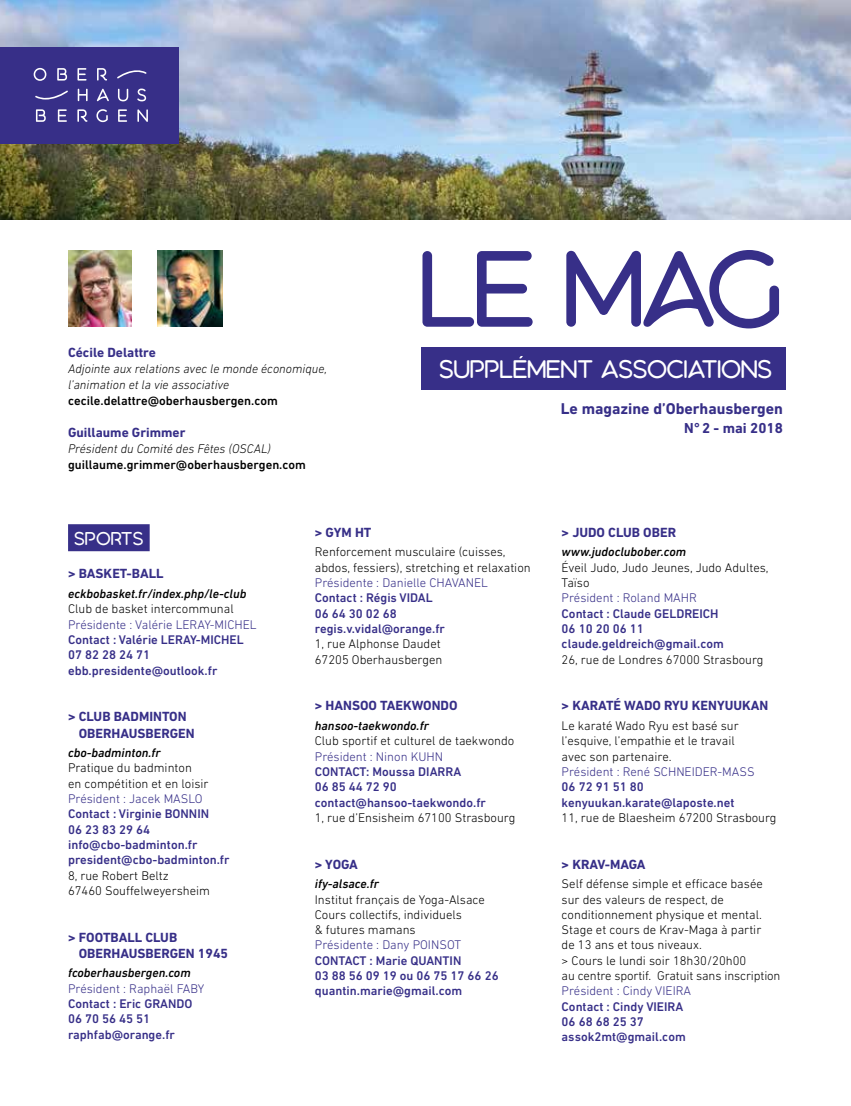
<style>
.page{position:relative;width:851px;height:1106px;background:#fff}
.page>*{position:absolute;margin:0;border:0;box-sizing:border-box;transform-origin:0 0}
.t1{font:96.3px "Aquatico";color:#372f88}
.t2{font:22.65px "Aquatico";letter-spacing:-.02em;color:#fff}
.t3{font:16.5px "Aquatico";color:#fff}
.t4{font:700 15.9px "DIN Next LT Pro";color:#372f88}
.t5{font:700 14.7px "DIN Next LT Pro";color:#372f88}
.t6{font:700 13.5px/16.2px "DIN Next LT Pro";color:#372f88}
.t7{font:300 12.75px/15.3px "DIN Next LT Pro";color:#000}
.t8{font:500 12.75px/15.3px "DIN Next LT Pro";color:#372f88}
.t9{font:300 12.75px "DIN Next LT Pro";color:#372f88}
.t10{font:italic 500 12.75px "DIN Next LT Pro";color:#000}
.t11{font:italic 300 12.75px/16.2px "DIN Next LT Pro";color:#000}
.t12{font:500 12.75px "DIN Next LT Pro";color:#000}
</style>
<div class="page">
<div style="left:421px;top:347px;width:364px;height:42px;background:#372f88"></div>
<img style="left:0;top:0;width:850px;height:219px">
<div style="left:0;top:47px;width:178px;height:96px;background:#372f88"></div>
<svg style="left:34px;top:68px;width:12px;height:13px"></svg>
<svg style="left:57px;top:68px;width:10px;height:13px"></svg>
<svg style="left:77px;top:68px;width:9px;height:13px"></svg>
<svg style="left:97px;top:68px;width:10px;height:13px"></svg>
<svg style="left:78px;top:89px;width:10px;height:12px"></svg>
<svg style="left:97px;top:89px;width:12px;height:12px"></svg>
<svg style="left:118px;top:89px;width:10px;height:12px"></svg>
<svg style="left:137px;top:89px;width:9px;height:12px"></svg>
<svg style="left:36px;top:109px;width:10px;height:13px"></svg>
<svg style="left:58px;top:109px;width:9px;height:13px"></svg>
<svg style="left:77px;top:109px;width:10px;height:13px"></svg>
<svg style="left:96px;top:109px;width:12px;height:13px"></svg>
<svg style="left:118px;top:109px;width:9px;height:13px"></svg>
<svg style="left:137px;top:109px;width:11px;height:13px"></svg>
<svg style="left:117px;top:70px;width:29px;height:8px"></svg>
<svg style="left:35px;top:90px;width:33px;height:10px"></svg>
<img style="left:68px;top:251px;width:63px;height:76px">
<img style="left:157px;top:251px;width:66px;height:76px">
<div style="left:68px;top:524px;width:82px;height:27px;background:#372f88"></div>
<p class="t6" style="left:68px;top:344px;width:89px">Cécile Delattre</p>
<p class="t11" style="left:68px;top:360px;width:260px">Adjointe aux relations avec le monde économique, l’animation et la vie associative</p>
<p class="t12" style="left:68px;top:393px;width:211px">cecile.delattre@oberhausbergen.com</p>
<p class="t6" style="left:68px;top:424px;width:119px">Guillaume Grimmer</p>
<p class="t11" style="left:68px;top:440px;width:204px">Président du Comité des Fêtes (OSCAL)</p>
<p class="t12" style="left:68px;top:457px;width:239px">guillaume.grimmer@oberhausbergen.com</p>
<h1 class="t1" style="left:418px;top:240px;width:366px">LE MAG</h1>
<h2 class="t2" style="left:439px;top:357px;width:334px">SUPPLEMENT ASSOCIATIONS</h2>
<p class="t4" style="left:560px;top:400px;width:223px">Le magazine d’Oberhausbergen</p>
<p class="t5" style="left:684px;top:419px;width:100px">N°2 - mai 2018</p>
<p class="t3" style="left:74px;top:530px;width:71px">SPORTS</p>
<p class="t6" style="left:68px;top:565px;width:97px">&gt; BASKET-BALL</p>
<p class="t10" style="left:68px;top:586px;width:180px">eckbobasket.fr/index.php/le-club</p>
<p class="t7" style="left:68px;top:601px;width:167px">Club de basket intercommunal</p>
<p class="t9" style="left:68px;top:617px;width:190px">Présidente : Valérie LERAY-MICHEL</p>
<p class="t8" style="left:68px;top:632px;width:177px">Contact : Valérie LERAY-MICHEL<br>07 82 28 24 71 ebb.presidente@outlook.fr</p>
<p class="t6" style="left:79px;top:708px;width:117px;text-indent:-11px">&gt; CLUB BADMINTON<br>OBERHAUSBERGEN</p>
<p class="t10" style="left:68px;top:745px;width:94px">cbo-badminton.fr</p>
<p class="t7" style="left:68px;top:760px;width:142px">Pratique du badminton<br>en compétition et en loisir</p>
<p class="t9" style="left:68px;top:791px;width:136px">Président : Jacek MASLO</p>
<p class="t8" style="left:68px;top:806px;width:163px">Contact : Virginie BONNIN<br>06 23 83 29 64 info@cbo-badminton.fr president@cbo-badminton.fr</p>
<p class="t7" style="left:68px;top:867px;width:143px">8, rue Robert Beltz<br>67460 Souffelweyersheim</p>
<p class="t6" style="left:79px;top:929px;width:151px;text-indent:-11px">&gt; FOOTBALL CLUB<br>OBERHAUSBERGEN 1945</p>
<p class="t10" style="left:68px;top:965px;width:124px">fcoberhausbergen.com</p>
<p class="t9" style="left:68px;top:981px;width:138px">Président : Raphaël FABY</p>
<p class="t8" style="left:68px;top:996px;width:126px">Contact : Eric GRANDO<br>06 70 56 45 51 raphfab@orange.fr</p>
<p class="t6" style="left:315px;top:524px;width:58px">&gt; GYM HT</p>
<p class="t7" style="left:315px;top:544px;width:217px">Renforcement musculaire (cuisses, abdos, fessiers), stretching et relaxation</p>
<p class="t9" style="left:315px;top:575px;width:175px">Présidente : Danielle CHAVANEL</p>
<p class="t8" style="left:315px;top:590px;width:132px">Contact : Régis VIDAL<br>06 64 30 02 68 regis.v.vidal@orange.fr</p>
<p class="t7" style="left:315px;top:636px;width:129px">1, rue Alphonse Daudet<br>67205 Oberhausbergen</p>
<p class="t6" style="left:315px;top:697px;width:144px">&gt; HANSOO TAEKWONDO</p>
<p class="t10" style="left:315px;top:718px;width:115px">hansoo-taekwondo.fr</p>
<p class="t7" style="left:315px;top:733px;width:201px">Club sportif et culturel de taekwondo</p>
<p class="t9" style="left:315px;top:749px;width:130px">Président : Ninon KUHN</p>
<p class="t8" style="left:315px;top:764px;width:173px">CONTACT: Moussa DIARRA<br>06 85 44 72 90 contact@hansoo-taekwondo.fr</p>
<p class="t7" style="left:315px;top:809px;width:202px">1, rue d’Ensisheim 67100 Strasbourg</p>
<p class="t6" style="left:315px;top:856px;width:45px">&gt; YOGA</p>
<p class="t10" style="left:315px;top:876px;width:66px">ify-alsace.fr</p>
<p class="t7" style="left:315px;top:891px;width:172px">Institut français de Yoga-Alsace<br>Cours collectifs, individuels<br>&amp; futures mamans</p>
<p class="t9" style="left:315px;top:937px;width:148px">Présidente : Dany POINSOT</p>
<p class="t8" style="left:315px;top:952px;width:185px">CONTACT : Marie QUANTIN<br>03 88 56 09 19 ou 06 75 17 66 26 quantin.marie@gmail.com</p>
<p class="t6" style="left:561px;top:524px;width:116px">&gt; JUDO CLUB OBER</p>
<p class="t10" style="left:561px;top:544px;width:126px">www.judoclubober.com</p>
<p class="t7" style="left:561px;top:559px;width:208px">Éveil Judo, Judo Jeunes, Judo Adultes,<br>Taïso</p>
<p class="t9" style="left:561px;top:590px;width:137px">Président : Roland MAHR</p>
<p class="t8" style="left:561px;top:605px;width:164px">Contact : Claude GELDREICH<br>06 10 20 06 11 claude.geldreich@gmail.com</p>
<p class="t7" style="left:561px;top:651px;width:203px">26, rue de Londres 67000 Strasbourg</p>
<p class="t6" style="left:561px;top:697px;width:208px">&gt; KARATÉ WADO RYU KENYUUKAN</p>
<p class="t7" style="left:561px;top:718px;width:179px">Le karaté Wado Ryu est basé sur l’esquive, l’empathie et le travail avec son partenaire.</p>
<p class="t9" style="left:561px;top:764px;width:194px">Président : René SCHNEIDER-MASS</p>
<p class="t8" style="left:561px;top:779px;width:174px">06 72 91 51 80 kenyuukan.karate@laposte.net</p>
<p class="t7" style="left:561px;top:809px;width:216px">11, rue de Blaesheim 67200 Strasbourg</p>
<p class="t6" style="left:561px;top:856px;width:85px">&gt; KRAV-MAGA</p>
<p class="t7" style="left:561px;top:876px;width:220px">Self défense simple et efficace basée sur des valeurs de respect, de conditionnement physique et mental.<br>Stage et cours de Krav-Maga à partir<br>de 13 ans et tous niveaux.<br>&gt; Cours le lundi soir 18h30/20h00<br>au centre sportif. Gratuit sans inscription</p>
<p class="t9" style="left:561px;top:983px;width:131px">Président : Cindy VIEIRA</p>
<p class="t8" style="left:561px;top:998px;width:126px">Contact : Cindy VIEIRA<br>06 68 68 25 37 assok2mt@gmail.com</p>
</div>
